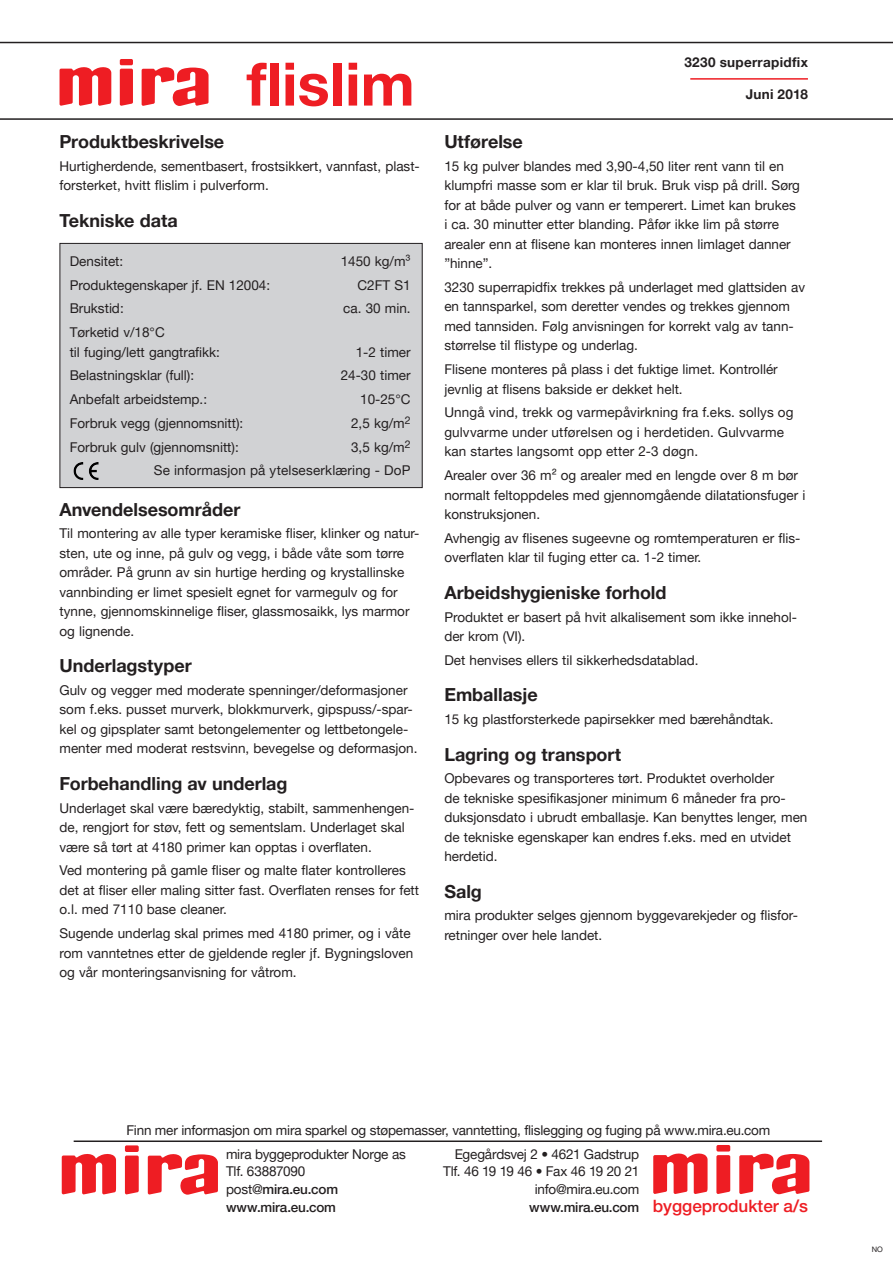
<style>
.page{position:relative;width:893px;height:1263px;background:#fff}
.page>*{position:absolute;margin:0;border:0;box-sizing:border-box;transform-origin:0 0}
.TYPE_OVERSKRIFT{font:700 60px "Helvetica Neue LT Pro";color:#ee1d23}
.BRØD_OVERSKRIFT{font:700 18px "Helvetica Neue LT Pro";color:#231f20}
.t1{font:500 17.1px "Helvetica Neue LT Pro";color:#ee1d23}
.brød_bs{font:13.5px/19.5px "Helvetica Neue LT Pro";color:#231f20}
.BRØD_side_1{font:13.5px "Helvetica Neue LT Pro";letter-spacing:-.015em;color:#231f20}
.t2{font:500 13.5px "Helvetica Neue LT Pro";letter-spacing:-.01em;color:#231f20}
.BRØD{font:700 13.5px "Helvetica Neue LT Pro";letter-spacing:.02em;color:#231f20}
.brød_bs-2{font:13.5px "Helvetica Neue LT Pro";letter-spacing:-.025em;color:#231f20}
.BRØD_side_1-2{font:7.5px "Helvetica Neue LT Pro";color:#231f20}
.s1{font-weight:400}
</style>
<div class="page">
<div style="left:60px;top:243px;width:362px;height:245px;background:#d1d2d4"></div>
<div style="left:60px;top:243px;width:363px;height:245px;border:1px solid #231f20"></div>
<img style="left:73px;top:462px;width:26px;height:18px">
<hr style="left:0;top:118px;width:893px;height:2px;background:#231f20">
<hr style="left:0;top:42px;width:893px;height:1px;background:#231f20">
<svg style="left:120px;top:69px;width:13px;height:37px"></svg>
<div style="left:120px;top:59px;width:13px;height:6px;background:#ee1d23;border-radius:2px"></div>
<svg style="left:60px;top:67px;width:52px;height:39px"></svg>
<svg style="left:142px;top:67px;width:67px;height:39px"></svg>
<hr style="left:74px;top:1140px;width:748px;height:2px;background:#231f20">
<svg style="left:125px;top:1155px;width:14px;height:39px"></svg>
<div style="left:125px;top:1145px;width:14px;height:7px;background:#ee1d23;border-radius:2px"></div>
<svg style="left:62px;top:1154px;width:55px;height:40px"></svg>
<svg style="left:148px;top:1154px;width:70px;height:41px"></svg>
<svg style="left:716px;top:1155px;width:14px;height:39px"></svg>
<div style="left:716px;top:1145px;width:14px;height:6px;background:#ee1d23;border-radius:2px"></div>
<svg style="left:653px;top:1153px;width:55px;height:41px"></svg>
<svg style="left:739px;top:1153px;width:70px;height:41px"></svg>
<hr style="left:690px;top:78px;width:118px;height:2px;background:#ee1d23">
<p class="TYPE_OVERSKRIFT" style="left:247px;top:47px;width:170px">flislim</p>
<p class="BRØD" style="left:684px;top:53px;width:125px">3230 superrapidfix</p>
<p class="BRØD" style="left:746px;top:86px;width:64px">Juni 2018</p>
<p class="BRØD_OVERSKRIFT" style="left:60px;top:130px;width:166px">Produktbeskrivelse</p>
<p class="brød_bs" style="left:60px;top:156px;width:362px">Hurtigherdende, sementbasert, frostsikkert, vannfast, plast&shy;forsterket, hvitt flislim i pulverform.</p>
<p class="BRØD_OVERSKRIFT" style="left:60px;top:209px;width:120px">Tekniske data</p>
<p class="brød_bs" style="left:70px;top:251px;width:55px">Densitet:</p>
<p class="brød_bs" style="left:341px;top:251px;width:71px">1450 kg/m³</p>
<p class="brød_bs" style="left:70px;top:275px;width:202px">Produktegenskaper jf. EN 12004:</p>
<p class="brød_bs" style="left:357px;top:275px;width:55px">C2FT S1</p>
<p class="brød_bs" style="left:70px;top:298px;width:56px">Brukstid:</p>
<p class="brød_bs" style="left:343px;top:298px;width:69px">ca. 30 min.</p>
<p class="brød_bs" style="left:70px;top:322px;width:152px">Tørketid v/18°C<br>til fuging/lett gangtrafikk:</p>
<p class="brød_bs" style="left:356px;top:342px;width:56px">1-2 timer</p>
<p class="brød_bs" style="left:70px;top:365px;width:126px">Belastningsklar (full):</p>
<p class="brød_bs" style="left:341px;top:365px;width:71px">24-30 timer</p>
<p class="brød_bs" style="left:70px;top:389px;width:139px">Anbefalt arbeidstemp.:</p>
<p class="brød_bs" style="left:360px;top:389px;width:52px">10-25°C</p>
<p class="brød_bs" style="left:70px;top:413px;width:175px">Forbruk vegg (gjennomsnitt):</p>
<p class="brød_bs" style="left:351px;top:413px;width:61px">2,5 kg/m<sup>2</sup></p>
<p class="brød_bs" style="left:70px;top:437px;width:171px">Forbruk gulv (gjennomsnitt):</p>
<p class="brød_bs" style="left:351px;top:437px;width:61px">3,5 kg/m<sup>2</sup></p>
<p class="brød_bs" style="left:154px;top:460px;width:258px">Se informasjon på ytelseserklæring - DoP</p>
<p class="BRØD_OVERSKRIFT" style="left:60px;top:498px;width:182px">Anvendelsesområder</p>
<p class="brød_bs" style="left:60px;top:523px;width:361px">Til montering av alle typer keramiske fliser, klinker og natur&shy;sten, ute og inne, på gulv og vegg, i både våte som tørre områder. På grunn av sin hurtige herding og krystallinske vannbinding er limet spesielt egnet for varmegulv og for tynne, gjennomskinnelige fliser, glassmosaikk, lys marmor og lignende.</p>
<p class="BRØD_OVERSKRIFT" style="left:60px;top:655px;width:134px">Underlagstyper</p>
<p class="brød_bs" style="left:60px;top:680px;width:359px">Gulv og vegger med moderate spenninger/deformasjoner som f.eks. pusset murverk, blokkmurverk, gipspuss/-spar&shy;kel og gipsplater samt betongelementer og lettbetongele&shy;menter med moderat restsvinn, bevegelse og deformasjon.</p>
<p class="BRØD_OVERSKRIFT" style="left:60px;top:772px;width:229px">Forbehandling av underlag</p>
<p class="brød_bs" style="left:60px;top:798px;width:356px">Underlaget skal være bæredyktig, stabilt, sammenhengen&shy;de, rengjort for støv, fett og sementslam. Underlaget skal være så tørt at 4180 primer kan opptas i overflaten.</p>
<p class="brød_bs" style="left:60px;top:860px;width:361px">Ved montering på gamle fliser og malte flater kontrolleres det at fliser eller maling sitter fast. Overflaten renses for fett o.l. med 7110 base cleaner.</p>
<p class="brød_bs" style="left:60px;top:923px;width:355px">Sugende underlag skal primes med 4180 primer, og i våte rom vanntetnes etter de gjeldende regler jf. Bygningsloven og vår monteringsanvisning for våtrom.</p>
<p class="BRØD_OVERSKRIFT" style="left:444px;top:130px;width:80px">Utførelse</p>
<p class="brød_bs" style="left:444px;top:156px;width:357px">15 kg pulver blandes med 3,90-4,50 liter rent vann til en klumpfri masse som er klar til bruk. Bruk visp på drill. Sørg for at både pulver og vann er temperert. Limet kan brukes i ca. 30 minutter etter blanding. Påfør ikke lim på større arealer enn at flisene kan monteres innen limlaget danner ”hinne”.</p>
<p class="brød_bs" style="left:444px;top:277px;width:362px">3230 superrapidfix trekkes på underlaget med glattsiden av en tannsparkel, som deretter vendes og trekkes gjennom med tannsiden. Følg anvisningen for korrekt valg av tann&shy;størrelse til flistype og underlag.</p>
<p class="brød_bs" style="left:444px;top:359px;width:335px">Flisene monteres på plass i det fuktige limet. Kontrollér jevnlig at flisens bakside er dekket helt.</p>
<p class="brød_bs" style="left:444px;top:402px;width:351px">Unngå vind, trekk og varmepåvirkning fra f.eks. sollys og gulvvarme under utførelsen og i herdetiden. Gulvvarme kan startes langsomt opp etter 2-3 døgn.</p>
<p class="brød_bs" style="left:444px;top:465px;width:362px">Arealer over 36 m² og arealer med en lengde over 8 m bør normalt feltoppdeles med gjennomgående dilatationsfuger i konstruksjonen.</p>
<p class="brød_bs" style="left:444px;top:528px;width:357px">Avhengig av flisenes sugeevne og romtemperaturen er flis&shy;overflaten klar til fuging etter ca. 1-2 timer.</p>
<p class="BRØD_OVERSKRIFT" style="left:444px;top:581px;width:224px">Arbeidshygieniske forhold</p>
<p class="brød_bs" style="left:444px;top:607px;width:354px">Produktet er basert på hvit alkalisement som ikke innehol&shy;der krom (VI).</p>
<p class="brød_bs" style="left:444px;top:650px;width:256px">Det henvises ellers til sikkerhedsdatablad.</p>
<p class="BRØD_OVERSKRIFT" style="left:444px;top:684px;width:95px">Emballasje</p>
<p class="brød_bs" style="left:444px;top:709px;width:331px">15 kg plastforsterkede papirsekker med bærehåndtak.</p>
<p class="BRØD_OVERSKRIFT" style="left:444px;top:743px;width:178px">Lagring og transport</p>
<p class="brød_bs" style="left:444px;top:768px;width:365px">Opbevares og transporteres tørt. Produktet overholder<br>de tekniske spesifikasjoner minimum 6 måneder fra pro&shy;duksjonsdato i ubrudt emballasje. Kan benyttes lenger, men de tekniske egenskaper kan endres f.eks. med en utvidet herdetid.</p>
<p class="BRØD_OVERSKRIFT" style="left:444px;top:880px;width:39px">Salg</p>
<p class="brød_bs" style="left:444px;top:905px;width:355px">mira produkter selges gjennom byggevarekjeder og flisfor&shy;retninger over hele landet.</p>
<p class="BRØD_side_1" style="left:126px;top:1121px;width:645px">Finn mer informasjon om mira sparkel og støpemasser, vanntetting, flislegging og fuging på www.mira.eu.com</p>
<p class="brød_bs" style="left:455px;top:1143px;width:186px">Egegårdsvej 2 • 4621 Gadstrup</p>
<p class="brød_bs-2" style="left:443px;top:1163px;width:198px">Tlf. 46 19 19 46 • Fax 46 19 20 21</p>
<p class="brød_bs" style="left:535px;top:1179px;width:106px">info@mira.eu.com</p>
<p class="t2" style="left:529px;top:1199px;width:112px">www.mira.eu.com</p>
<p class="brød_bs" style="left:226px;top:1143px;width:181px">mira byggeprodukter Norge as</p>
<p class="brød_bs" style="left:226px;top:1161px;width:81px">Tlf. 63887090</p>
<p class="t2" style="left:226px;top:1181px;width:114px"><span class="s1">post@</span>mira.eu.com</p>
<p class="t2" style="left:226px;top:1199px;width:112px">www.mira.eu.com</p>
<p class="t1" style="left:653px;top:1195px;width:157px">byggeprodukter a/s</p>
<p class="BRØD_side_1-2" style="left:872px;top:1245px;width:13px">NO</p>
</div>
